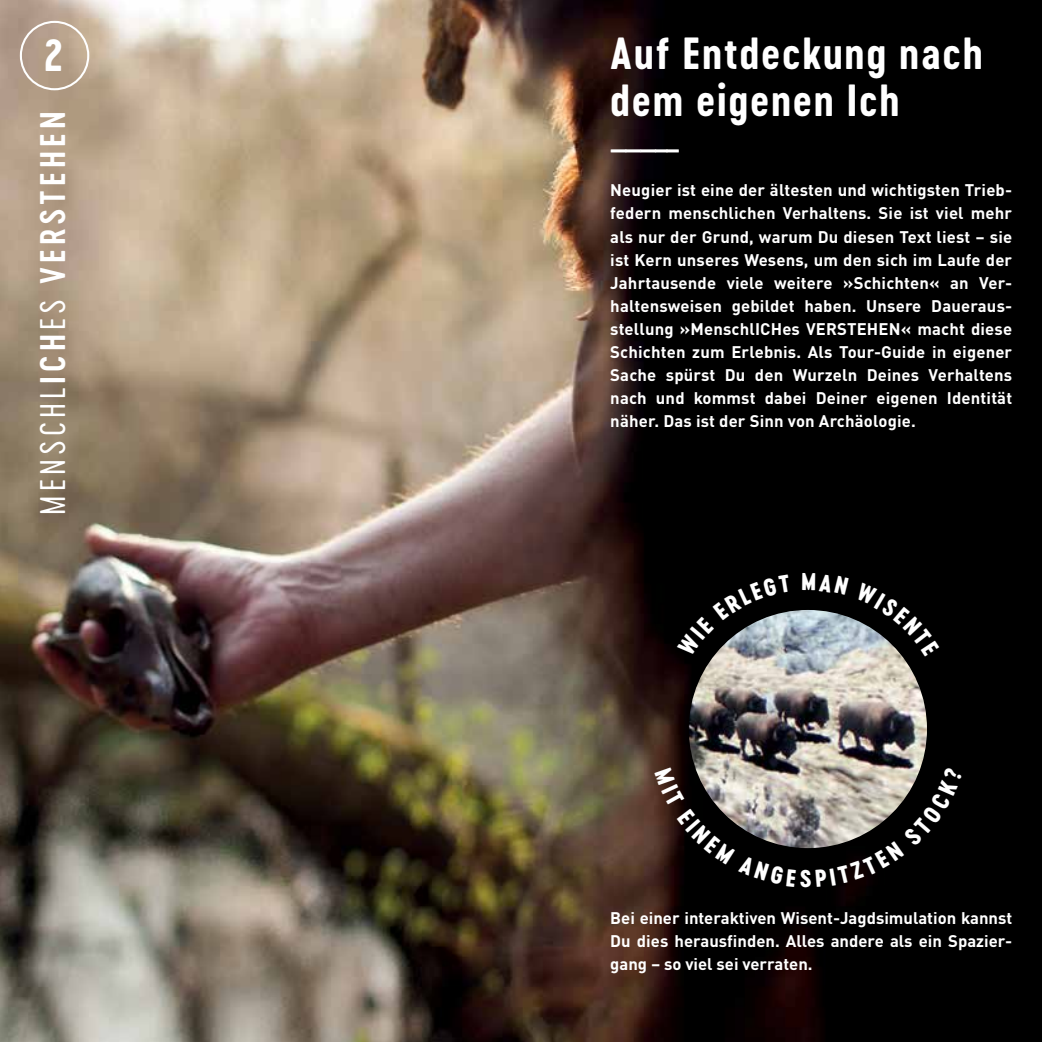
<style>
.page{position:relative;width:1042px;height:1042px;background:#fff}
.page>*{position:absolute;margin:0;border:0;box-sizing:border-box;transform-origin:0 0}
.t1{font:42px/46.2px "Cervo Neue Bold Neue";letter-spacing:.04em;color:#fff}
.t2{font:33.25px "Cervo Neue Semi Bold Neue";letter-spacing:.12em;color:#fff}
.t3{font:24.5px "Cervo Neue Black Neue";color:#fff}
.t4{font:700 16.62px/23.1px "DIN Pro";color:#fff;text-align:justify}
.s1{font-family:"Cervo Neue Light Neue"}
</style>
<div class="page">
<img style="left:0;top:0;width:1042px;height:1042px">
<div style="left:672px;top:613px;width:259px;height:259px;background:#000;opacity:.4"></div>
<img style="left:689px;top:610px;width:238px;height:238px;border-radius:119px">
<div style="left:20px;top:21px;width:69px;height:69px;border:2px solid #fff;border-radius:50%"></div>
<svg style="left:654px;top:767px;width:308px;height:120px;background:#47423f"></svg>
<svg style="left:677px;top:575px;width:114px;height:82px;background:#2a2c2e"></svg>
<svg style="left:802px;top:573px;width:46px;height:22px"></svg>
<svg style="left:855px;top:583px;width:84px;height:73px;background:#1f2021"></svg>
<h1 class="t1" style="left:44px;top:32px;width:20px">2</h1>
<h2 class="t2" style="left:31px;top:515px;width:405px;rotate:-90deg"><span class="s1">MENSCHL</span>ICH<span class="s1">ES</span> VERSTEHEN</h2>
<h1 class="t1" style="left:610px;top:30px;width:374px">Auf Entdeckung nach dem eigenen Ich</h1>
<h3 class="t3" style="left:610px;top:131px;width:71px">———––</h3>
<p class="t4" style="left:610px;top:178px;width:403px">Neugier ist eine der ältesten und wichtigsten Trieb&shy;federn menschlichen Verhaltens. Sie ist viel mehr als nur der Grund, warum Du diesen Text liest – sie ist Kern unseres Wesens, um den sich im Laufe der Jahrtausende viele weitere »Schichten« an Ver&shy;haltensweisen gebildet haben. Unsere Daueraus&shy;stellung »MenschlICHes VERSTEHEN« macht diese Schichten zum Erlebnis. Als Tour-Guide in eigener Sache spürst Du den Wurzeln Deines Verhaltens nach und kommst dabei Deiner eigenen Identität näher. Das ist der Sinn von Archäologie.</p>
<p class="t4" style="left:610px;top:905px;width:403px">Bei einer interaktiven Wisent-Jagdsimulation kannst Du dies herausfinden. Alles andere als ein Spazier&shy;gang – so viel sei verraten.</p>
</div>
